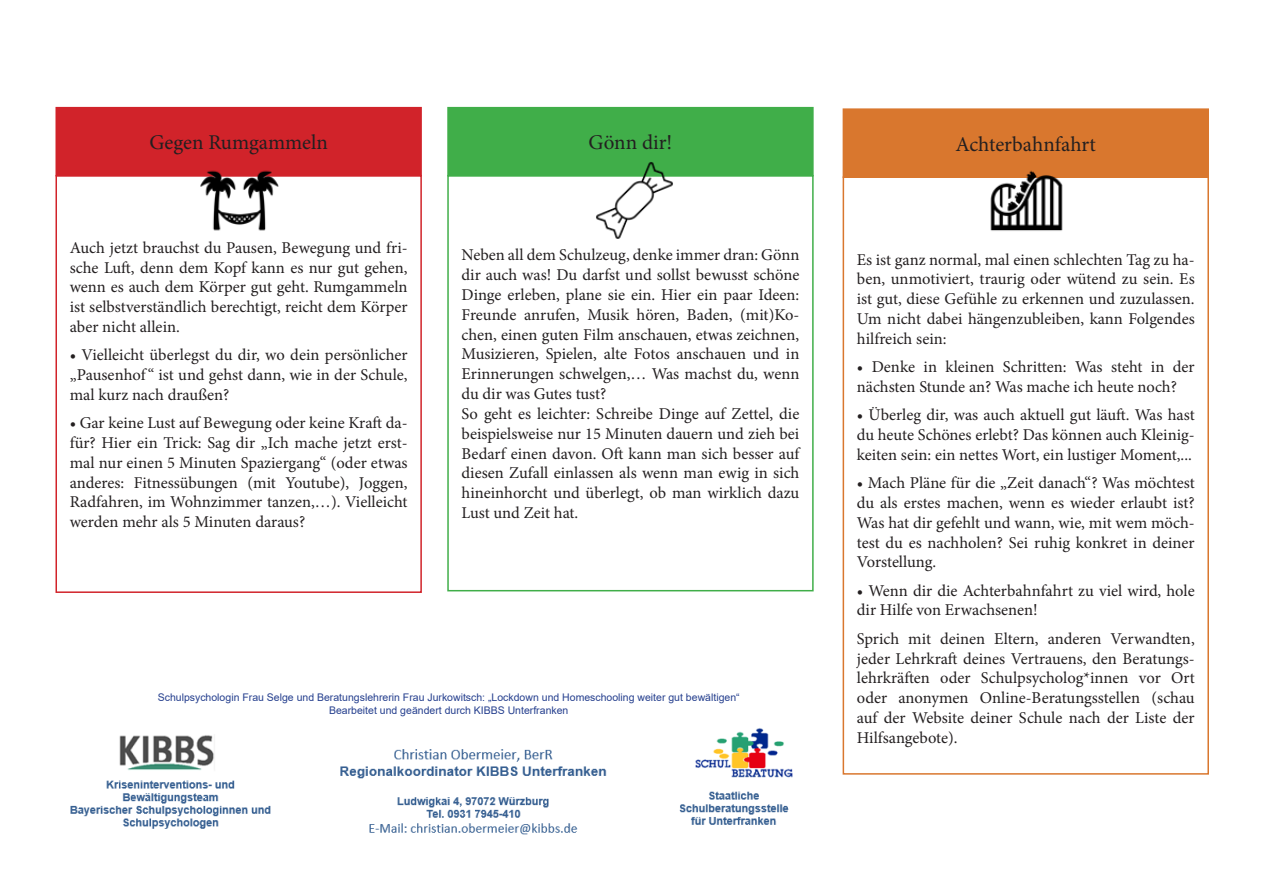
<style>
.page{position:relative;width:1263px;height:893px;background:#fff}
.page>*{position:absolute;margin:0;border:0;box-sizing:border-box;transform-origin:0 0}
.t1{font:21px "Minion Pro";color:#231f20}
.t2{font:16.5px/19.8px "Minion Pro";color:#231f20;text-align:justify}
.t3{font:10.5px "Arial";color:#253f8e}
</style>
<div class="page">
<div style="left:56px;top:108px;width:365px;height:68px;background:#d1232a"></div>
<div style="left:56px;top:107px;width:366px;height:69px;border:2px solid #d1232a"></div>
<div style="left:56px;top:175px;width:366px;height:418px;border:2px solid #d1232a"></div>
<div style="left:448px;top:108px;width:365px;height:68px;background:#40ae49"></div>
<div style="left:447px;top:107px;width:367px;height:69px;border:2px solid #40ae49"></div>
<div style="left:447px;top:175px;width:367px;height:416px;border:2px solid #40ae49"></div>
<div style="left:843px;top:109px;width:365px;height:68px;background:#d9772e"></div>
<div style="left:843px;top:108px;width:366px;height:70px;border:2px solid #d9772e"></div>
<div style="left:843px;top:176px;width:366px;height:599px;border:2px solid #d9772e"></div>
<img style="left:199px;top:170px;width:80px;height:61px">
<img style="left:595px;top:162px;width:79px;height:77px">
<img style="left:986px;top:170px;width:80px;height:61px">
<img style="left:70px;top:728px;width:723px;height:107px">
<p class="t1" style="left:149px;top:129px;width:180px">Gegen Rumgammeln</p>
<p class="t2" style="left:70px;top:238px;width:339px">Auch jetzt brauchst du Pausen, Bewegung und fri&shy;sche Luft, denn dem Kopf kann es nur gut gehen, wenn es auch dem Körper gut geht. Rumgammeln ist selbstverständlich berechtigt, reicht dem Körper aber nicht allein.</p>
<p class="t2" style="left:70px;top:345px;width:339px">• Vielleicht überlegst du dir, wo dein persönlicher „Pausenhof “ ist und gehst dann, wie in der Schule, mal kurz nach draußen?</p>
<p class="t2" style="left:70px;top:413px;width:339px">• Gar keine Lust auf Bewegung oder keine Kraft da&shy;für? Hier ein Trick: Sag dir „Ich mache jetzt erst&shy;mal nur einen 5 Minuten Spaziergang“ (oder etwas anderes: Fitnessübungen (mit Youtube), Joggen, Radfahren, im Wohnzimmer tanzen,…). Vielleicht werden mehr als 5 Minuten daraus?</p>
<p class="t1" style="left:589px;top:129px;width:85px">Gönn dir!</p>
<p class="t2" style="left:461px;top:245px;width:339px">Neben all dem Schulzeug, denke immer dran: Gönn dir auch was! Du darfst und sollst bewusst schöne Dinge erleben, plane sie ein. Hier ein paar Ideen:<br>Freunde anrufen, Musik hören, Baden, (mit)Ko&shy;chen, einen guten Film anschauen, etwas zeichnen, Musizieren, Spielen, alte Fotos anschauen und in Erinnerungen schwelgen,… Was machst du, wenn du dir was Gutes tust?</p>
<p class="t2" style="left:461px;top:404px;width:339px">So geht es leichter: Schreibe Dinge auf Zettel, die beispielsweise nur 15 Minuten dauern und zieh bei Bedarf einen davon. Oft kann man sich besser auf diesen Zufall einlassen als wenn man ewig in sich hineinhorcht und überlegt, ob man wirklich dazu Lust und Zeit hat.</p>
<p class="t3" style="left:158px;top:691px;width:583px">Schulpsychologin Frau Selge und Beratungslehrerin Frau Jurkowitsch: „Lockdown und Homeschooling weiter gut bewältigen“</p>
<p class="t3" style="left:329px;top:703px;width:241px">Bearbeitet und geändert durch KIBBS Unterfranken</p>
<p class="t1" style="left:955px;top:130px;width:142px">Achterbahnfahrt</p>
<p class="t2" style="left:857px;top:249px;width:339px">Es ist ganz normal, mal einen schlechten Tag zu ha&shy;ben, unmotiviert, traurig oder wütend zu sein. Es ist gut, diese Gefühle zu erkennen und zuzulassen.<br>Um nicht dabei hängenzubleiben, kann Folgendes hilfreich sein:</p>
<p class="t2" style="left:857px;top:357px;width:339px">• Denke in kleinen Schritten: Was steht in der nächsten Stunde an? Was mache ich heute noch?</p>
<p class="t2" style="left:857px;top:405px;width:339px">• Überleg dir, was auch aktuell gut läuft. Was hast du heute Schönes erlebt? Das können auch Kleinig&shy;keiten sein: ein nettes Wort, ein lustiger Moment,...</p>
<p class="t2" style="left:857px;top:473px;width:339px">• Mach Pläne für die „Zeit danach“? Was möchtest du als erstes machen, wenn es wieder erlaubt ist?<br>Was hat dir gefehlt und wann, wie, mit wem möch&shy;test du es nachholen? Sei ruhig konkret in deiner Vorstellung.</p>
<p class="t2" style="left:857px;top:581px;width:339px">• Wenn dir die Achterbahnfahrt zu viel wird, hole dir Hilfe von Erwachsenen!</p>
<p class="t2" style="left:857px;top:629px;width:339px">Sprich mit deinen Eltern, anderen Verwandten, jeder Lehrkraft deines Vertrauens, den Beratungs&shy;lehrkräften oder Schulpsycholog*innen vor Ort oder anonymen Online-Beratungsstellen (schau auf der Website deiner Schule nach der Liste der Hilfsangebote).</p>
</div>
